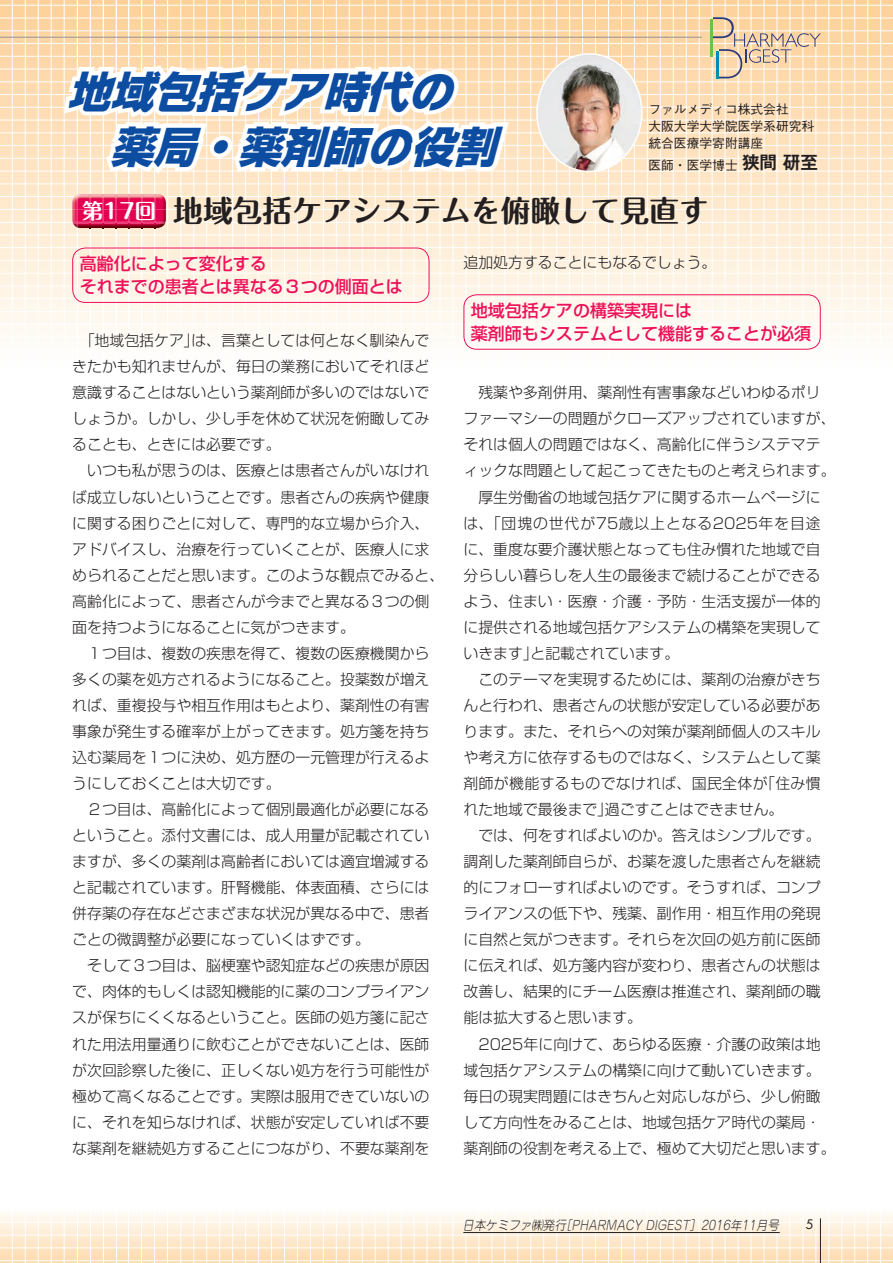
<style>
.page{position:relative;width:893px;height:1263px;background:#fff}
.page>*{position:absolute;margin:0;border:0;box-sizing:border-box;transform-origin:0 0}
.t1{font:italic 800 42.45px/55.3px "Shin Go Pro";color:#0d4da1}
.t2{font:700 29.7px "Maru Fo Pro";color:#231f20}
.t3{font:700 21.3px "Maru Fo Pro";color:#fff}
.t4{font:500 16.95px/23.4px "Shin Go Pro";color:#ee1059}
.t5{font:300 14.85px/26.1px "Shin Go Pro";color:#231f20}
.t6{font:500 12.75px/17px "Gothic BBB Pro";color:#231f20}
.t7{font:italic 300 12.75px "Jun 101 Pro";color:#231f20;scale:.9 1}
.t8{font:12.75px "Futura Std";color:#231f20}
.s1{font-family:"Typelabo N Std"}
.s2{font-family:"Gothic MB101 Pro De";font-weight:700;font-size:17.55px}
</style>
<div class="page">
<svg style="left:0;top:1214px;width:893px;height:49px;background:#fdead1"></svg>
<svg style="left:0;top:0;width:893px;height:349px;background:#fde8cd"></svg>
<hr style="left:0;top:5px;width:893px;height:1px;background:#fff">
<hr style="left:0;top:18px;width:893px;height:1px;background:#fff">
<hr style="left:0;top:30px;width:893px;height:1px;background:#fff">
<hr style="left:0;top:43px;width:893px;height:1px;background:#fff">
<hr style="left:0;top:56px;width:893px;height:1px;background:#fff">
<hr style="left:0;top:69px;width:893px;height:1px;background:#fff">
<hr style="left:0;top:81px;width:893px;height:1px;background:#fff">
<hr style="left:0;top:94px;width:893px;height:1px;background:#fff">
<hr style="left:0;top:107px;width:893px;height:1px;background:#fff">
<hr style="left:0;top:120px;width:893px;height:1px;background:#fff">
<hr style="left:0;top:133px;width:893px;height:1px;background:#fff">
<hr style="left:0;top:145px;width:893px;height:1px;background:#fff">
<hr style="left:0;top:158px;width:893px;height:1px;background:#fff">
<hr style="left:0;top:171px;width:893px;height:1px;background:#fff">
<hr style="left:0;top:184px;width:893px;height:1px;background:#fff">
<hr style="left:0;top:196px;width:893px;height:1px;background:#fff">
<hr style="left:0;top:209px;width:893px;height:1px;background:#fff">
<hr style="left:0;top:222px;width:893px;height:1px;background:#fff">
<hr style="left:0;top:235px;width:893px;height:1px;background:#fff">
<hr style="left:0;top:247px;width:893px;height:1px;background:#fff">
<hr style="left:0;top:260px;width:893px;height:1px;background:#fff">
<hr style="left:0;top:273px;width:893px;height:1px;background:#fff">
<hr style="left:0;top:286px;width:893px;height:1px;background:#fff">
<hr style="left:0;top:298px;width:893px;height:1px;background:#fff">
<hr style="left:0;top:311px;width:893px;height:1px;background:#fff">
<hr style="left:0;top:324px;width:893px;height:1px;background:#fff">
<hr style="left:0;top:337px;width:893px;height:1px;background:#fff">
<hr style="left:0;top:1222px;width:893px;height:1px;background:#fff">
<hr style="left:0;top:1235px;width:893px;height:1px;background:#fff">
<hr style="left:0;top:1247px;width:893px;height:1px;background:#fff">
<hr style="left:0;top:1260px;width:893px;height:1px;background:#fff">
<hr style="left:90px;top:0;width:1px;height:1263px;background:#fff">
<hr style="left:180px;top:0;width:1px;height:1263px;background:#fff">
<hr style="left:271px;top:0;width:1px;height:1263px;background:#fff">
<hr style="left:362px;top:0;width:1px;height:1263px;background:#fff">
<hr style="left:453px;top:0;width:1px;height:1263px;background:#fff">
<hr style="left:543px;top:0;width:1px;height:1263px;background:#fff">
<hr style="left:634px;top:0;width:1px;height:1263px;background:#fff">
<hr style="left:725px;top:0;width:1px;height:1263px;background:#fff">
<hr style="left:815px;top:0;width:1px;height:1263px;background:#fff">
<hr style="left:12px;top:0;width:1px;height:1263px;background:#fff">
<hr style="left:103px;top:0;width:1px;height:1263px;background:#fff">
<hr style="left:193px;top:0;width:1px;height:1263px;background:#fff">
<hr style="left:284px;top:0;width:1px;height:1263px;background:#fff">
<hr style="left:375px;top:0;width:1px;height:1263px;background:#fff">
<hr style="left:466px;top:0;width:1px;height:1263px;background:#fff">
<hr style="left:556px;top:0;width:1px;height:1263px;background:#fff">
<hr style="left:647px;top:0;width:1px;height:1263px;background:#fff">
<hr style="left:738px;top:0;width:1px;height:1263px;background:#fff">
<hr style="left:828px;top:0;width:1px;height:1263px;background:#fff">
<hr style="left:25px;top:0;width:1px;height:1263px;background:#fff">
<hr style="left:116px;top:0;width:1px;height:1263px;background:#fff">
<hr style="left:206px;top:0;width:1px;height:1263px;background:#fff">
<hr style="left:297px;top:0;width:1px;height:1263px;background:#fff">
<hr style="left:388px;top:0;width:1px;height:1263px;background:#fff">
<hr style="left:479px;top:0;width:1px;height:1263px;background:#fff">
<hr style="left:569px;top:0;width:1px;height:1263px;background:#fff">
<hr style="left:660px;top:0;width:1px;height:1263px;background:#fff">
<hr style="left:751px;top:0;width:1px;height:1263px;background:#fff">
<hr style="left:841px;top:0;width:1px;height:1263px;background:#fff">
<hr style="left:38px;top:0;width:1px;height:1263px;background:#fff">
<hr style="left:129px;top:0;width:1px;height:1263px;background:#fff">
<hr style="left:219px;top:0;width:1px;height:1263px;background:#fff">
<hr style="left:310px;top:0;width:1px;height:1263px;background:#fff">
<hr style="left:401px;top:0;width:1px;height:1263px;background:#fff">
<hr style="left:491px;top:0;width:1px;height:1263px;background:#fff">
<hr style="left:582px;top:0;width:1px;height:1263px;background:#fff">
<hr style="left:673px;top:0;width:1px;height:1263px;background:#fff">
<hr style="left:764px;top:0;width:1px;height:1263px;background:#fff">
<hr style="left:854px;top:0;width:1px;height:1263px;background:#fff">
<hr style="left:51px;top:0;width:1px;height:1263px;background:#fff">
<hr style="left:142px;top:0;width:1px;height:1263px;background:#fff">
<hr style="left:232px;top:0;width:1px;height:1263px;background:#fff">
<hr style="left:323px;top:0;width:1px;height:1263px;background:#fff">
<hr style="left:414px;top:0;width:1px;height:1263px;background:#fff">
<hr style="left:504px;top:0;width:1px;height:1263px;background:#fff">
<hr style="left:595px;top:0;width:1px;height:1263px;background:#fff">
<hr style="left:686px;top:0;width:1px;height:1263px;background:#fff">
<hr style="left:777px;top:0;width:1px;height:1263px;background:#fff">
<hr style="left:867px;top:0;width:1px;height:1263px;background:#fff">
<hr style="left:64px;top:0;width:1px;height:1263px;background:#fff">
<hr style="left:155px;top:0;width:1px;height:1263px;background:#fff">
<hr style="left:245px;top:0;width:1px;height:1263px;background:#fff">
<hr style="left:336px;top:0;width:1px;height:1263px;background:#fff">
<hr style="left:427px;top:0;width:1px;height:1263px;background:#fff">
<hr style="left:517px;top:0;width:1px;height:1263px;background:#fff">
<hr style="left:608px;top:0;width:1px;height:1263px;background:#fff">
<hr style="left:699px;top:0;width:1px;height:1263px;background:#fff">
<hr style="left:790px;top:0;width:1px;height:1263px;background:#fff">
<hr style="left:880px;top:0;width:1px;height:1263px;background:#fff">
<hr style="left:77px;top:0;width:1px;height:1263px;background:#fff">
<hr style="left:168px;top:0;width:1px;height:1263px;background:#fff">
<hr style="left:258px;top:0;width:1px;height:1263px;background:#fff">
<hr style="left:349px;top:0;width:1px;height:1263px;background:#fff">
<hr style="left:440px;top:0;width:1px;height:1263px;background:#fff">
<hr style="left:530px;top:0;width:1px;height:1263px;background:#fff">
<hr style="left:621px;top:0;width:1px;height:1263px;background:#fff">
<hr style="left:712px;top:0;width:1px;height:1263px;background:#fff">
<hr style="left:803px;top:0;width:1px;height:1263px;background:#fff">
<svg style="left:710px;top:17px;width:111px;height:61px;background:#e6ccab"></svg>
<hr style="left:666px;top:37px;width:36px;height:1px;background:#939598">
<hr style="left:0;top:37px;width:666px;height:1px;background:#939598">
<hr style="left:820px;top:1218px;width:1px;height:45px;background:#231f20">
<hr style="left:463px;top:1232px;width:317px;height:1px;background:#231f20">
<svg style="left:59px;top:60px;width:455px;height:120px"></svg>
<div style="left:72px;top:248px;width:357px;height:55px;border:1px solid #ee1059;border-radius:13px"></div>
<div style="left:463px;top:294px;width:358px;height:56px;border:1px solid #ee1059;border-radius:13px"></div>
<img style="left:537px;top:54px;width:105px;height:117px">
<img style="left:76px;top:194px;width:87px;height:2px">
<img style="left:72px;top:197px;width:94px;height:31px">
<img style="left:74px;top:196px;width:90px;height:1px">
<img style="left:72px;top:209px;width:94px;height:1px">
<img style="left:73px;top:222px;width:93px;height:1px">
<svg style="left:90px;top:194px;width:1px;height:34px"></svg>
<svg style="left:103px;top:194px;width:1px;height:34px"></svg>
<svg style="left:116px;top:194px;width:1px;height:34px"></svg>
<svg style="left:129px;top:194px;width:1px;height:34px"></svg>
<svg style="left:142px;top:194px;width:1px;height:34px"></svg>
<svg style="left:155px;top:194px;width:1px;height:34px"></svg>
<svg style="left:77px;top:195px;width:1px;height:32px"></svg>
<h1 class="t1" style="left:110px;top:59px;width:402px;text-indent:-43px">地域包括<span class="s1">ケア</span>時代<span class="s1">の</span>薬局・薬剤師<span class="s1">の</span>役割</h1>
<p class="t6" style="left:648px;top:99px;width:167px">ファルメディコ株式会社<br>大阪大学大学院医学系研究科統合医療学寄附講座</p>
<p class="t6" style="left:648px;top:155px;width:171px">医師・医学博士<span class="s2">狭間 研至</span></p>
<h3 class="t3" style="left:82px;top:194px;width:76px">第17回</h3>
<h2 class="t2" style="left:173px;top:187px;width:537px">地域包括ケアシステムを俯瞰して見直す</h2>
<p class="t4" style="left:80px;top:250px;width:325px">高齢化によって変化する<br>それまでの患者とは異なる３つの側面とは</p>
<p class="t5" style="left:72px;top:326px;width:374px">　「地域包括ケア」は、言葉としては何となく馴染んできたかも知れませんが、毎日の業務においてそれほど意識することはないという薬剤師が多いのではないでしょうか。しかし、少し手を休めて状況を俯瞰してみることも、ときには必要です。<br>　いつも私が思うのは、医療とは患者さんがいなければ成立しないということです。患者さんの疾病や健康に関する困りごとに対して、専門的な立場から介入、アドバイスし、治療を行っていくことが、医療人に求められることだと思います。このような観点でみると、高齢化によって、患者さんが今までと異なる３つの側面を持つようになることに気がつきます。<br>　１つ目は、複数の疾患を得て、複数の医療機関から多くの薬を処方されるようになること。投薬数が増えれば、重複投与や相互作用はもとより、薬剤性の有害事象が発生する確率が上がってきます。処方箋を持ち込む薬局を１つに決め、処方歴の一元管理が行えるようにしておくことは大切です。<br>　２つ目は、高齢化によって個別最適化が必要になるということ。添付文書には、成人用量が記載されていますが、多くの薬剤は高齢者においては適宜増減すると記載されています。肝腎機能、体表面積、さらには併存薬の存在などさまざまな状況が異なる中で、患者ごとの微調整が必要になっていくはずです。<br>　そして３つ目は、脳梗塞や認知症などの疾患が原因で、肉体的もしくは認知機能的に薬のコンプライアンスが保ちにくくなるということ。医師の処方箋に記された用法用量通りに飲むことができないことは、医師が次回診察した後に、正しくない処方を行う可能性が極めて高くなることです。実際は服用できていないのに、それを知らなければ、状態が安定していれば不要な薬剤を継続処方することにつながり、不要な薬剤を</p>
<p class="t5" style="left:463px;top:248px;width:254px">追加処方することにもなるでしょう。</p>
<p class="t4" style="left:471px;top:297px;width:342px">地域包括ケアの構築実現には<br>薬剤師もシステムとして機能することが必須</p>
<p class="t5" style="left:463px;top:378px;width:374px">　残薬や多剤併用、薬剤性有害事象などいわゆるポリファーマシーの問題がクローズアップされていますが、それは個人の問題ではなく、高齢化に伴うシステマティックな問題として起こってきたものと考えられます。　厚生労働省の地域包括ケアに関するホームページには、「団塊の世代が75歳以上となる2025年を目途に、重度な要介護状態となっても住み慣れた地域で自分らしい暮らしを人生の最後まで続けることができるよう、住まい・医療・介護・予防・生活支援が一体的に提供される地域包括ケアシステムの構築を実現していきます」と記載されています。<br>　このテーマを実現するためには、薬剤の治療がきちんと行われ、患者さんの状態が安定している必要があります。また、それらへの対策が薬剤師個人のスキルや考え方に依存するものではなく、システムとして薬剤師が機能するものでなければ、国民全体が「住み慣れた地域で最後まで」過ごすことはできません。<br>　では、何をすればよいのか。答えはシンプルです。調剤した薬剤師自らが、お薬を渡した患者さんを継続的にフォローすればよいのです。そうすれば、コンプライアンスの低下や、残薬、副作用・相互作用の発現に自然と気がつきます。それらを次回の処方前に医師に伝えれば、処方箋内容が変わり、患者さんの状態は改善し、結果的にチーム医療は推進され、薬剤師の職能は拡大すると思います。<br>　2025年に向けて、あらゆる医療・介護の政策は地域包括ケアシステムの構築に向けて動いていきます。毎日の現実問題にはきちんと対応しながら、少し俯瞰して方向性をみることは、地域包括ケア時代の薬局・薬剤師の役割を考える上で、極めて大切だと思います。</p>
<p class="t7" style="left:463px;top:1214px;width:356px">日本ケミファ㈱発行［PHARMACY DIGEST］2016年11月号</p>
<p class="t8" style="left:806px;top:1216px;width:9px">5</p>
</div>
